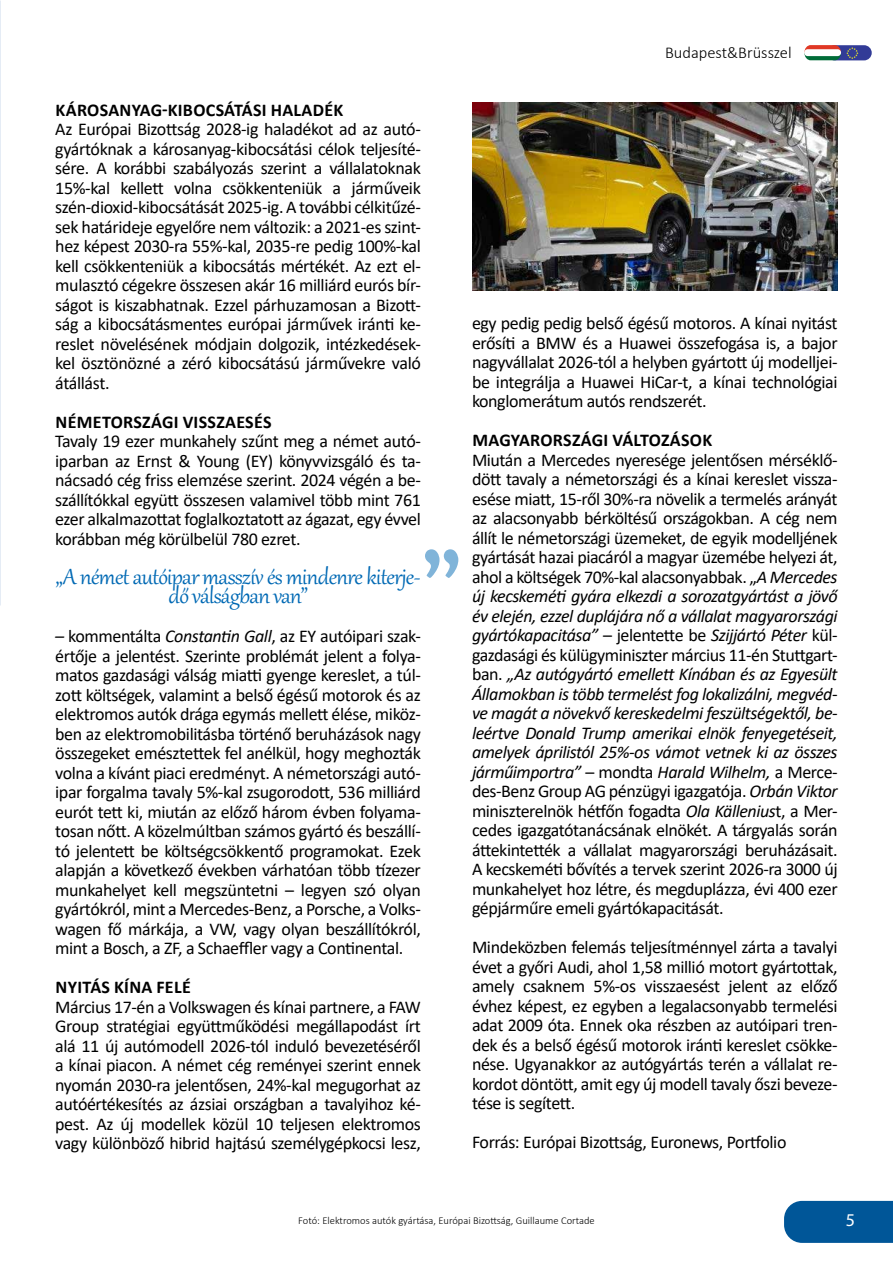
<style>
.page{position:relative;width:893px;height:1263px;background:#fff}
.page>*{position:absolute;margin:0;border:0;box-sizing:border-box;transform-origin:0 0}
.t1{font:condensed 90px "Bernard";color:#0069b4;scale:.96 1}
.t2{font:27px/19.5px "Gabriola";letter-spacing:-.02em;color:#0069b4;text-align:center}
.t3{font:18px/19.5px "Calibri";letter-spacing:-.02em;color:#000;text-align:justify}
.t4{font:700 18px "Calibri";letter-spacing:.015em;color:#000}
.t5{font:18px "Myriad Pro";color:#fff}
.t6{font:300 16.5px "Calibri";color:#000}
.t7{font:300 10.5px "Calibri";color:#000}
.s1{font-style:italic}
</style>
<div class="page">
<div style="left:784px;top:1201px;width:109px;height:42px;background:#005698"></div>
<div style="left:827px;top:45px;width:45px;height:15px;background:#323b97;border-radius:8px"></div>
<svg style="left:804px;top:45px;width:54px;height:15px"></svg>
<img style="left:0;top:0;width:1px;height:606px">
<img style="left:472px;top:102px;width:366px;height:188px">
<p class="t6" style="left:665px;top:43px;width:128px">Budapest&amp;Brüsszel</p>
<p class="t4" style="left:56px;top:97px;width:289px">KÁROSANYAG-KIBOCSÁTÁSI HALADÉK</p>
<p class="t3" style="left:55px;top:119px;width:367px">Az Európai Bizottság 2028-ig haladékot ad az autó&shy;gyártóknak a károsanyag-kibocsátási célok teljesíté&shy;sére. A korábbi szabályozás szerint a vállalatoknak 15%-kal kellett volna csökkenteniük a járműveik szén-dioxid-kibocsátását 2025-ig. A további célkitűzé&shy;sek határideje egyelőre nem változik: a 2021-es szint&shy;hez képest 2030-ra 55%-kal, 2035-re pedig 100%-kal kell csökkenteniük a kibocsátás mértékét. Az ezt el&shy;mulasztó cégekre összesen akár 16 milliárd eurós bír&shy;ságot is kiszabhatnak. Ezzel párhuzamosan a Bizott&shy;ság a kibocsátásmentes európai járművek iránti ke&shy;reslet növelésének módjain dolgozik, intézkedések&shy;kel ösztönözné a zéró kibocsátású járművekre való átállást.</p>
<p class="t4" style="left:56px;top:409px;width:217px">NÉMETORSZÁGI VISSZAESÉS</p>
<p class="t3" style="left:55px;top:431px;width:367px">Tavaly 19 ezer munkahely szűnt meg a német autó&shy;iparban az Ernst &amp; Young (EY) könyvvizsgáló és ta&shy;nácsadó cég friss elemzése szerint. 2024 végén a be&shy;szállítókkal együtt összesen valamivel több mint 761 ezer alkalmazottat foglalkoztatott az ágazat, egy évvel korábban még körülbelül 780 ezret.</p>
<h2 class="t2" style="left:56px;top:564px;width:366px">„A német autóipar masszív és mindenre kiterje&shy;dő válságban van”</h2>
<p class="t3" style="left:55px;top:626px;width:367px"><span class="s1">–</span> kommentálta <span class="s1">Constantin Gall</span>, az EY autóipari szak&shy;értője a jelentést. Szerinte problémát jelent a folya&shy;matos gazdasági válság miatti gyenge kereslet, a túl&shy;zott költségek, valamint a belső égésű motorok és az elektromos autók drága egymás mellett élése, miköz&shy;ben az elektromobilitásba történő beruházások nagy összegeket emésztettek fel anélkül, hogy meghozták volna a kívánt piaci eredményt. A németországi autó&shy;ipar forgalma tavaly 5%-kal zsugorodott, 536 milliárd eurót tett ki, miután az előző három évben folyama&shy;tosan nőtt. A közelmúltban számos gyártó és beszállí&shy;tó jelentett be költségcsökkentő programokat. Ezek alapján a következő években várhatóan több tízezer munkahelyet kell megszüntetni – legyen szó olyan gyártókról, mint a Mercedes-Benz, a Porsche, a Volks&shy;wagen fő márkája, a VW, vagy olyan beszállítókról, mint a Bosch, a ZF, a Schaeffler vagy a Continental.</p>
<p class="t4" style="left:56px;top:974px;width:137px">NYITÁS KÍNA FELÉ</p>
<p class="t3" style="left:55px;top:996px;width:367px">Március 17-én a Volkswagen és kínai partnere, a FAW Group stratégiai együttműködési megállapodást írt alá 11 új autómodell 2026-tól induló bevezetéséről a kínai piacon. A német cég reményei szerint ennek nyomán 2030-ra jelentősen, 24%-kal megugorhat az autóértékesítés az ázsiai országban a tavalyihoz ké&shy;pest. Az új modellek közül 10 teljesen elektromos vagy különböző hibrid hajtású személygépkocsi lesz,</p>
<h1 class="t1" style="left:421px;top:534px;width:45px">”</h1>
<p class="t3" style="left:472px;top:313px;width:367px">egy pedig pedig belső égésű motoros. A kínai nyitást erősíti a BMW és a Huawei összefogása is, a bajor nagyvállalat 2026-tól a helyben gyártott új modelljei&shy;be integrálja a Huawei HiCar-t, a kínai technológiai konglomerátum autós rendszerét.</p>
<p class="t4" style="left:472px;top:427px;width:241px">MAGYARORSZÁGI VÁLTOZÁSOK</p>
<p class="t3" style="left:472px;top:449px;width:367px">Miután a Mercedes nyeresége jelentősen mérséklő&shy;dött tavaly a németországi és a kínai kereslet vissza&shy;esése miatt, 15-ről 30%-ra növelik a termelés arányát az alacsonyabb bérköltésű országokban. A cég nem állít le németországi üzemeket, de egyik modelljének gyártását hazai piacáról a magyar üzemébe helyezi át, ahol a költségek 70%-kal alacsonyabbak. „<span class="s1">A Mercedes új kecskeméti gyára elkezdi a sorozatgyártást a jövő év elején, ezzel duplájára nő a vállalat magyarországi gyártókapacitása”</span> – jelentette be <span class="s1">Szijjártó Péter</span> kül&shy;gazdasági és külügyminiszter március 11-én Stuttgart&shy;ban. <span class="s1">„Az autógyártó emellett Kínában és az Egyesült Államokban is több termelést fog lokalizálni, megvéd&shy;ve magát a növekvő kereskedelmi feszültségektől, be&shy;leértve Donald Trump amerikai elnök fenyegetéseit, amelyek áprilistól 25%-os vámot vetnek ki az összes járműimportra”</span> – mondta <span class="s1">Harald Wilhelm,</span> a Merce&shy;des-Benz Group AG pénzügyi igazgatója. <span class="s1">Orbán Viktor </span>miniszterelnök hétfőn fogadta <span class="s1">Ola Källenius</span>t, a Mer&shy;cedes igazgatótanácsának elnökét. A tárgyalás során áttekintették a vállalat magyarországi beruházásait.<br>A kecskeméti bővítés a tervek szerint 2026-ra 3000 új munkahelyet hoz létre, és megduplázza, évi 400 ezer gépjárműre emeli gyártókapacitását.</p>
<p class="t3" style="left:472px;top:937px;width:367px">Mindeközben felemás teljesítménnyel zárta a tavalyi évet a győri Audi, ahol 1,58 millió motort gyártottak, amely csaknem 5%-os visszaesést jelent az előző évhez képest, ez egyben a legalacsonyabb termelési adat 2009 óta. Ennek oka részben az autóipari tren&shy;dek és a belső égésű motorok iránti kereslet csökke&shy;nése. Ugyanakkor az autógyártás terén a vállalat re&shy;kordot döntött, amit egy új modell tavaly őszi beveze&shy;tése is segített.</p>
<p class="t3" style="left:472px;top:1132px;width:316px">Forrás: Európai Bizottság, Euronews, Portfolio</p>
<p class="t7" style="left:298px;top:1214px;width:298px">Fotó: Elektromos autók gyártása, Európai Bizottság, Guillaume Cortade</p>
<p class="t5" style="left:846px;top:1209px;width:11px">5</p>
</div>
